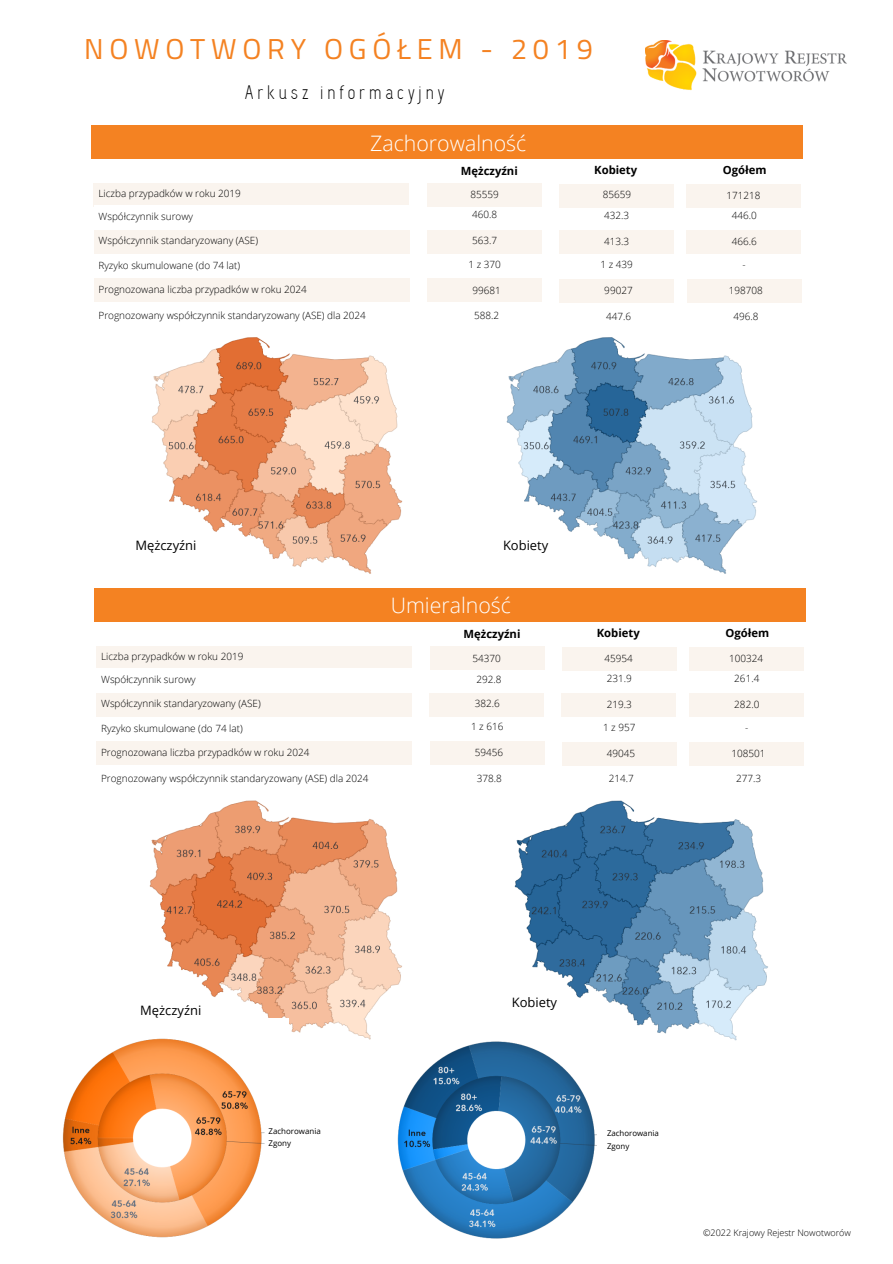
<style>
.page{position:relative;width:893px;height:1264px;background:#fff}
.page>*{position:absolute;margin:0;border:0;box-sizing:border-box;transform-origin:0 0}
.t1{font:28.8px "Titillium Web";letter-spacing:.2em;color:#f48222}
.t2{font:300 21.3px "Open Sans";color:#fff}
.t3{font:19.5px "Capsuula";letter-spacing:.2em;color:#000}
.t4{font:12.9px "Open Sans";color:#000}
.t5{font:700 11.25px "Open Sans";color:#000}
.t6{font:300 9.9px/19.5px "Open Sans";color:#000}
.t7{font:300 9px "Open Sans";color:#000}
.t8{font:7.95px "Open Sans";color:#000}
.t9{font:7.8px "Open Sans";color:#000}
</style>
<div class="page">
<img style="left:645px;top:41px;width:202px;height:50px">
<img style="left:506px;top:337px;width:251px;height:237px">
<img style="left:151px;top:337px;width:252px;height:237px">
<img style="left:514px;top:800px;width:254px;height:241px">
<img style="left:397px;top:1021px;width:225px;height:218px">
<img style="left:149px;top:800px;width:262px;height:255px">
<img style="left:62px;top:1018px;width:227px;height:220px">
<div style="left:91px;top:125px;width:712px;height:34px;background:#f48222"></div>
<div style="left:93px;top:183px;width:316px;height:24px;background:#faf4ee"></div>
<div style="left:427px;top:183px;width:114px;height:24px;background:#faf4ee"></div>
<div style="left:93px;top:205px;width:316px;height:24px;background:#fff"></div>
<div style="left:93px;top:230px;width:316px;height:23px;background:#faf4ee"></div>
<div style="left:427px;top:230px;width:114px;height:23px;background:#faf4ee"></div>
<div style="left:93px;top:278px;width:316px;height:24px;background:#faf4ee"></div>
<div style="left:427px;top:278px;width:115px;height:24px;background:#faf4ee"></div>
<div style="left:559px;top:184px;width:114px;height:24px;background:#faf4ee"></div>
<div style="left:558px;top:231px;width:115px;height:23px;background:#faf4ee"></div>
<div style="left:559px;top:279px;width:115px;height:24px;background:#faf4ee"></div>
<div style="left:686px;top:184px;width:115px;height:24px;background:#faf4ee"></div>
<div style="left:686px;top:231px;width:114px;height:23px;background:#faf4ee"></div>
<div style="left:686px;top:279px;width:115px;height:24px;background:#faf4ee"></div>
<div style="left:94px;top:588px;width:711px;height:34px;background:#f48222"></div>
<div style="left:96px;top:646px;width:316px;height:23px;background:#faf4ee"></div>
<div style="left:429px;top:646px;width:115px;height:23px;background:#faf4ee"></div>
<div style="left:96px;top:668px;width:316px;height:23px;background:#fff"></div>
<div style="left:96px;top:692px;width:316px;height:24px;background:#faf4ee"></div>
<div style="left:429px;top:692px;width:115px;height:24px;background:#faf4ee"></div>
<div style="left:96px;top:741px;width:316px;height:24px;background:#faf4ee"></div>
<div style="left:430px;top:741px;width:114px;height:24px;background:#faf4ee"></div>
<div style="left:561px;top:647px;width:115px;height:23px;background:#faf4ee"></div>
<div style="left:561px;top:693px;width:115px;height:24px;background:#faf4ee"></div>
<div style="left:562px;top:742px;width:114px;height:23px;background:#faf4ee"></div>
<div style="left:689px;top:647px;width:114px;height:23px;background:#faf4ee"></div>
<div style="left:688px;top:693px;width:115px;height:24px;background:#faf4ee"></div>
<div style="left:689px;top:742px;width:115px;height:23px;background:#faf4ee"></div>
<h1 class="t1" style="left:84px;top:26px;width:510px">NOWOTWORY OGÓŁEM - 2019</h1>
<h3 class="t3" style="left:245px;top:81px;width:201px">Arkusz informacyjny</h3>
<h2 class="t2" style="left:370px;top:128px;width:158px">Zachorowalność</h2>
<p class="t6" style="left:98px;top:184px;width:144px">Liczba przypadków w roku 2019</p>
<p class="t6" style="left:98px;top:206px;width:96px">Współczynnik surowy</p>
<p class="t6" style="left:98px;top:230px;width:161px">Współczynnik standaryzowany (ASE)</p>
<p class="t6" style="left:98px;top:255px;width:143px">Ryzyko skumulowane (do 74 lat)</p>
<p class="t6" style="left:98px;top:280px;width:210px">Prognozowana liczba przypadków w roku 2024</p>
<p class="t6" style="left:98px;top:305px;width:269px">Prognozowany współczynnik standaryzowany (ASE) dla 2024</p>
<p class="t5" style="left:461px;top:163px;width:58px">Mężczyźni</p>
<p class="t5" style="left:594px;top:162px;width:45px">Kobiety</p>
<p class="t5" style="left:722px;top:162px;width:45px">Ogółem</p>
<p class="t6" style="left:470px;top:184px;width:30px;line-height:20.2px">85559<br>460.8</p>
<p class="t6" style="left:472px;top:230px;width:27px">563.7</p>
<p class="t6" style="left:468px;top:254px;width:34px">1 z 370</p>
<p class="t6" style="left:472px;top:280px;width:30px">99681</p>
<p class="t6" style="left:474px;top:305px;width:27px">588.2</p>
<p class="t6" style="left:602px;top:184px;width:30px;line-height:20.7px">85659<br>432.3</p>
<p class="t6" style="left:604px;top:231px;width:27px">413.3</p>
<p class="t6" style="left:600px;top:255px;width:34px">1 z 439</p>
<p class="t6" style="left:604px;top:281px;width:30px">99027</p>
<p class="t6" style="left:606px;top:306px;width:27px">447.6</p>
<p class="t6" style="left:726px;top:186px;width:35px;text-align:center">171218<br>446.0</p>
<p class="t6" style="left:731px;top:231px;width:27px">466.6</p>
<p class="t6" style="left:742px;top:255px;width:5px">-</p>
<p class="t6" style="left:728px;top:281px;width:36px">198708</p>
<p class="t6" style="left:733px;top:306px;width:27px">496.8</p>
<h3 class="t4" style="left:135px;top:536px;width:62px">Mężczyźni</h3>
<h3 class="t4" style="left:503px;top:536px;width:47px">Kobiety</h3>
<h2 class="t2" style="left:391px;top:590px;width:122px">Umieralność</h2>
<p class="t6" style="left:101px;top:646px;width:144px">Liczba przypadków w roku 2019</p>
<p class="t6" style="left:101px;top:669px;width:96px">Współczynnik surowy</p>
<p class="t6" style="left:101px;top:693px;width:161px">Współczynnik standaryzowany (ASE)</p>
<p class="t6" style="left:101px;top:718px;width:143px">Ryzyko skumulowane (do 74 lat)</p>
<p class="t6" style="left:101px;top:742px;width:210px">Prognozowana liczba przypadków w roku 2024</p>
<p class="t6" style="left:101px;top:768px;width:269px">Prognozowany współczynnik standaryzowany (ASE) dla 2024</p>
<h3 class="t4" style="left:140px;top:1000px;width:63px">Mężczyźni</h3>
<p class="t8" style="left:268px;top:1125px;width:54px">Zachorowania</p>
<p class="t8" style="left:268px;top:1137px;width:24px">Zgony</p>
<p class="t5" style="left:463px;top:626px;width:58px">Mężczyźni</p>
<p class="t5" style="left:596px;top:625px;width:45px">Kobiety</p>
<p class="t5" style="left:725px;top:625px;width:45px">Ogółem</p>
<p class="t6" style="left:472px;top:647px;width:31px;line-height:21.6px;text-align:center">54370<br>292.8</p>
<p class="t6" style="left:475px;top:693px;width:27px">382.6</p>
<p class="t6" style="left:471px;top:716px;width:34px">1 z 616</p>
<p class="t6" style="left:475px;top:742px;width:30px">59456</p>
<p class="t6" style="left:476px;top:768px;width:27px">378.8</p>
<p class="t6" style="left:604px;top:648px;width:30px">45954<br>231.9</p>
<p class="t6" style="left:606px;top:694px;width:27px">219.3</p>
<p class="t6" style="left:603px;top:717px;width:34px">1 z 957</p>
<p class="t6" style="left:607px;top:743px;width:30px">49045</p>
<p class="t6" style="left:608px;top:768px;width:27px">214.7</p>
<p class="t6" style="left:729px;top:648px;width:35px;text-align:center">100324<br>261.4</p>
<p class="t6" style="left:734px;top:694px;width:27px">282.0</p>
<p class="t6" style="left:745px;top:717px;width:5px">-</p>
<p class="t6" style="left:731px;top:743px;width:36px">108501</p>
<p class="t6" style="left:736px;top:768px;width:27px">277.3</p>
<h3 class="t4" style="left:511px;top:993px;width:47px">Kobiety</h3>
<p class="t9" style="left:607px;top:1127px;width:53px">Zachorowania</p>
<p class="t9" style="left:607px;top:1140px;width:24px">Zgony</p>
<p class="t7" style="left:703px;top:1226px;width:149px">©2022 Krajowy Rejestr Nowotworów</p>
</div>
